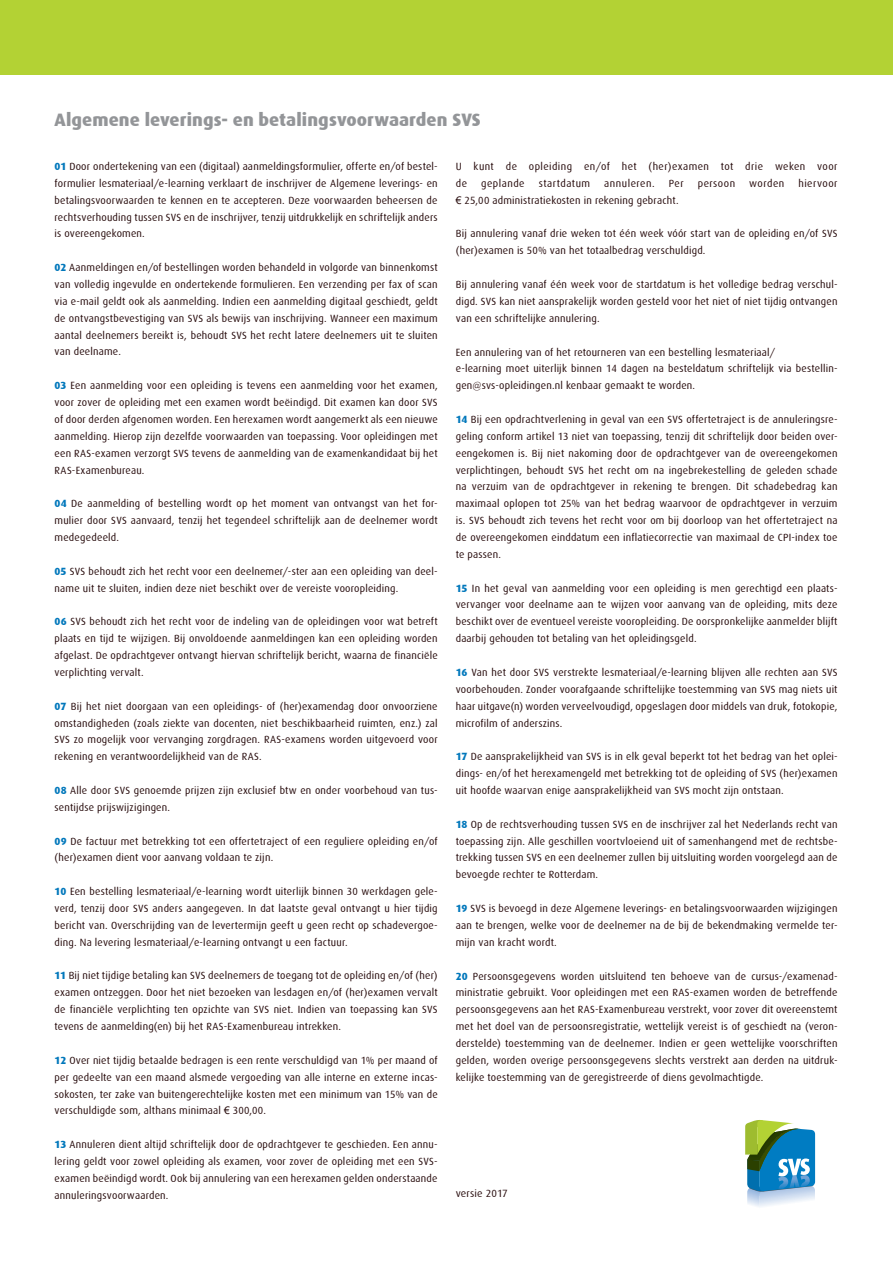
<style>
.page{position:relative;width:893px;height:1263px;background:#fff}
.page>*{position:absolute;margin:0;border:0;box-sizing:border-box;transform-origin:0 0}
.t1{font:800 18px "Dax";letter-spacing:.005em;color:#939598}
.t2{font:10.5px/16.8px "Dax";letter-spacing:.02em;color:#270b0c;text-align:justify}
.t3{font:10.5px/16.8px "Dax";letter-spacing:.04em;color:#270b0c}
.t4{font:10.5px "Dax";letter-spacing:.05em;color:#270b0c}
.t5{font:10.5px "Dax";letter-spacing:.045em;color:#270b0c}
.s1{font-weight:800;color:#07b}
.s2{font-family:"Arial"}
</style>
<div class="page">
<div style="left:0;top:0;width:893px;height:74px;background:#b3d234"></div>
<svg style="left:745px;top:1120px;width:70px;height:87px"></svg>
<h1 class="t1" style="left:55px;top:110px;width:428px">Algemene leverings- en betalingsvoorwaarden SVS</h1>
<p class="t2" style="left:55px;top:158px;width:385px"><span class="s1">01</span> Door ondertekening van een (digitaal) aanmeldingsformulier, offerte en/of bestel&shy;formulier lesmateriaal/e-learning verklaart de inschrijver de Algemene leverings- en betalingsvoorwaarden te kennen en te accepteren. Deze voorwaarden beheersen de rechtsverhouding tussen SVS en de inschrijver, tenzij uitdrukkelijk en schriftelijk anders is overeengekomen.</p>
<p class="t2" style="left:55px;top:259px;width:385px"><span class="s1">02</span> Aanmeldingen en/of bestellingen worden behandeld in volgorde van binnenkomst van volledig ingevulde en ondertekende formulieren. Een verzending per fax of scan via e-mail geldt ook als aanmelding. Indien een aanmelding digitaal geschiedt, geldt de ontvangstbevestiging van SVS als bewijs van inschrijving. Wanneer een maximum aantal deelnemers bereikt is, behoudt SVS het recht latere deelnemers uit te sluiten van deelname.</p>
<p class="t2" style="left:55px;top:377px;width:385px"><span class="s1">03</span> Een aanmelding voor een opleiding is tevens een aanmelding voor het examen, voor zover de opleiding met een examen wordt beëindigd. Dit examen kan door SVS of door derden afgenomen worden. Een herexamen wordt aangemerkt als een nieuwe aanmelding. Hierop zijn dezelfde voorwaarden van toepassing. Voor opleidingen met een RAS-examen verzorgt SVS tevens de aanmelding van de examenkandidaat bij het RAS-Examenbureau.</p>
<p class="t2" style="left:55px;top:495px;width:385px"><span class="s1">04</span> De aanmelding of bestelling wordt op het moment van ontvangst van het for&shy;mulier door SVS aanvaard, tenzij het tegendeel schriftelijk aan de deelnemer wordt medegedeeld.</p>
<p class="t2" style="left:55px;top:563px;width:385px"><span class="s1">05</span> SVS behoudt zich het recht voor een deelnemer/-ster aan een opleiding van deel&shy;name uit te sluiten, indien deze niet beschikt over de vereiste vooropleiding.</p>
<p class="t2" style="left:55px;top:613px;width:385px"><span class="s1">06</span> SVS behoudt zich het recht voor de indeling van de opleidingen voor wat betreft plaats en tijd te wijzigen. Bij onvoldoende aanmeldingen kan een opleiding worden afgelast. De opdrachtgever ontvangt hiervan schriftelijk bericht, waarna de financiële verplichting vervalt.</p>
<p class="t2" style="left:55px;top:698px;width:385px"><span class="s1">07</span> Bij het niet doorgaan van een opleidings- of (her)examendag door onvoorziene omstandigheden (zoals ziekte van docenten, niet beschikbaarheid ruimten, enz.) zal SVS zo mogelijk voor vervanging zorgdragen. RAS-examens worden uitgevoerd voor rekening en verantwoordelijkheid van de RAS.</p>
<p class="t2" style="left:55px;top:782px;width:385px"><span class="s1">08</span> Alle door SVS genoemde prijzen zijn exclusief btw en onder voorbehoud van tus&shy;sentijdse prijswijzigingen.</p>
<p class="t2" style="left:55px;top:833px;width:385px"><span class="s1">09</span> De factuur met betrekking tot een offertetraject of een reguliere opleiding en/of (her)examen dient voor aanvang voldaan te zijn.</p>
<p class="t2" style="left:55px;top:883px;width:385px"><span class="s1">10</span> Een bestelling lesmateriaal/e-learning wordt uiterlijk binnen 30 werkdagen gele&shy;verd, tenzij door SVS anders aangegeven. In dat laatste geval ontvangt u hier tijdig bericht van. Overschrijding van de levertermijn geeft u geen recht op schadevergoe&shy;ding. Na levering lesmateriaal/e-learning ontvangt u een factuur.</p>
<p class="t2" style="left:55px;top:967px;width:385px"><span class="s1">11</span> Bij niet tijdige betaling kan SVS deelnemers de toegang tot de opleiding en/of (her) examen ontzeggen. Door het niet bezoeken van lesdagen en/of (her)examen vervalt de financiële verplichting ten opzichte van SVS niet. Indien van toepassing kan SVS tevens de aanmelding(en) bij het RAS-Examenbureau intrekken.</p>
<p class="t2" style="left:55px;top:1052px;width:385px"><span class="s1">12</span> Over niet tijdig betaalde bedragen is een rente verschuldigd van 1% per maand of per gedeelte van een maand alsmede vergoeding van alle interne en externe incas&shy;sokosten, ter zake van buitengerechtelijke kosten met een minimum van 15% van de verschuldigde som, althans minimaal <span class="s2">€</span> 300,00.</p>
<p class="t2" style="left:55px;top:1136px;width:385px"><span class="s1">13</span> Annuleren dient altijd schriftelijk door de opdrachtgever te geschieden. Een annu&shy;lering geldt voor zowel opleiding als examen, voor zover de opleiding met een SVS&shy;examen beëindigd wordt. Ook bij annulering van een herexamen gelden onderstaande annuleringsvoorwaarden.</p>
<p class="t3" style="left:456px;top:158px;width:383px">U kunt de opleiding en/of het (her)examen tot drie weken voor de</p>
<p class="t4" style="left:481px;top:177px;width:45px">geplande</p>
<p class="t4" style="left:539px;top:177px;width:53px">startdatum</p>
<p class="t4" style="left:604px;top:177px;width:52px">annuleren.</p>
<p class="t2" style="left:669px;top:175px;width:16px">Per</p>
<p class="t4" style="left:698px;top:177px;width:39px">persoon</p>
<p class="t2" style="left:749px;top:175px;width:37px">worden</p>
<p class="t5" style="left:798px;top:177px;width:41px">hiervoor</p>
<p class="t2" style="left:456px;top:192px;width:224px"><span class="s2">€</span> 25,00 administratiekosten in rekening gebracht.</p>
<p class="t2" style="left:456px;top:226px;width:383px">Bij annulering vanaf drie weken tot één week vóór start van de opleiding en/of SVS (her)examen is 50% van het totaalbedrag verschuldigd.</p>
<p class="t2" style="left:456px;top:276px;width:383px">Bij annulering vanaf één week voor de startdatum is het volledige bedrag verschul&shy;digd. SVS kan niet aansprakelijk worden gesteld voor het niet of niet tijdig ontvangen van een schriftelijke annulering.</p>
<p class="t2" style="left:456px;top:344px;width:383px;text-align:left">Een annulering van of het retourneren van een bestelling lesmateriaal/<br>e-learning moet uiterlijk binnen 14 dagen na besteldatum schriftelijk via bestellin&shy;gen@svs-opleidingen.nl kenbaar gemaakt te worden.</p>
<p class="t2" style="left:456px;top:411px;width:383px"><span class="s1">14</span> Bij een opdrachtverlening in geval van een SVS offertetraject is de annuleringsre&shy;geling conform artikel 13 niet van toepassing, tenzij dit schriftelijk door beiden over&shy;eengekomen is. Bij niet nakoming door de opdrachtgever van de overeengekomen verplichtingen, behoudt SVS het recht om na ingebrekestelling de geleden schade na verzuim van de opdrachtgever in rekening te brengen. Dit schadebedrag kan maximaal oplopen tot 25% van het bedrag waarvoor de opdrachtgever in verzuim is. SVS behoudt zich tevens het recht voor om bij doorloop van het offertetraject na de overeengekomen einddatum een inflatiecorrectie van maximaal de CPI-index toe te passen.</p>
<p class="t2" style="left:456px;top:580px;width:383px"><span class="s1">15</span> In het geval van aanmelding voor een opleiding is men gerechtigd een plaats&shy;vervanger voor deelname aan te wijzen voor aanvang van de opleiding, mits deze beschikt over de eventueel vereiste vooropleiding. De oorspronkelijke aanmelder blijft daarbij gehouden tot betaling van het opleidingsgeld.</p>
<p class="t2" style="left:456px;top:664px;width:383px"><span class="s1">16</span> Van het door SVS verstrekte lesmateriaal/e-learning blijven alle rechten aan SVS voorbehouden. Zonder voorafgaande schriftelijke toestemming van SVS mag niets uit haar uitgave(n) worden verveelvoudigd, opgeslagen door middels van druk, fotokopie, microfilm of anderszins.</p>
<p class="t2" style="left:456px;top:748px;width:383px"><span class="s1">17</span> De aansprakelijkheid van SVS is in elk geval beperkt tot het bedrag van het oplei&shy;dings- en/of het herexamengeld met betrekking tot de opleiding of SVS (her)examen uit hoofde waarvan enige aansprakelijkheid van SVS mocht zijn ontstaan.</p>
<p class="t2" style="left:456px;top:816px;width:383px"><span class="s1">18</span> Op de rechtsverhouding tussen SVS en de inschrijver zal het Nederlands recht van toepassing zijn. Alle geschillen voortvloeiend uit of samenhangend met de rechtsbe&shy;trekking tussen SVS en een deelnemer zullen bij uitsluiting worden voorgelegd aan de bevoegde rechter te Rotterdam.</p>
<p class="t2" style="left:456px;top:900px;width:383px"><span class="s1">19</span> SVS is bevoegd in deze Algemene leverings- en betalingsvoorwaarden wijzigingen aan te brengen, welke voor de deelnemer na de bij de bekendmaking vermelde ter&shy;mijn van kracht wordt.</p>
<p class="t2" style="left:456px;top:967px;width:383px"><span class="s1">20</span> Persoonsgegevens worden uitsluitend ten behoeve van de cursus-/examenad&shy;ministratie gebruikt. Voor opleidingen met een RAS-examen worden de betreffende persoonsgegevens aan het RAS-Examenbureau verstrekt, voor zover dit overeenstemt met het doel van de persoonsregistratie, wettelijk vereist is of geschiedt na (veron&shy;derstelde) toestemming van de deelnemer. Indien er geen wettelijke voorschriften gelden, worden overige persoonsgegevens slechts verstrekt aan derden na uitdruk&shy;kelijke toestemming van de geregistreerde of diens gevolmachtigde.</p>
<p class="t2" style="left:456px;top:1185px;width:54px">versie 2017</p>
</div>
